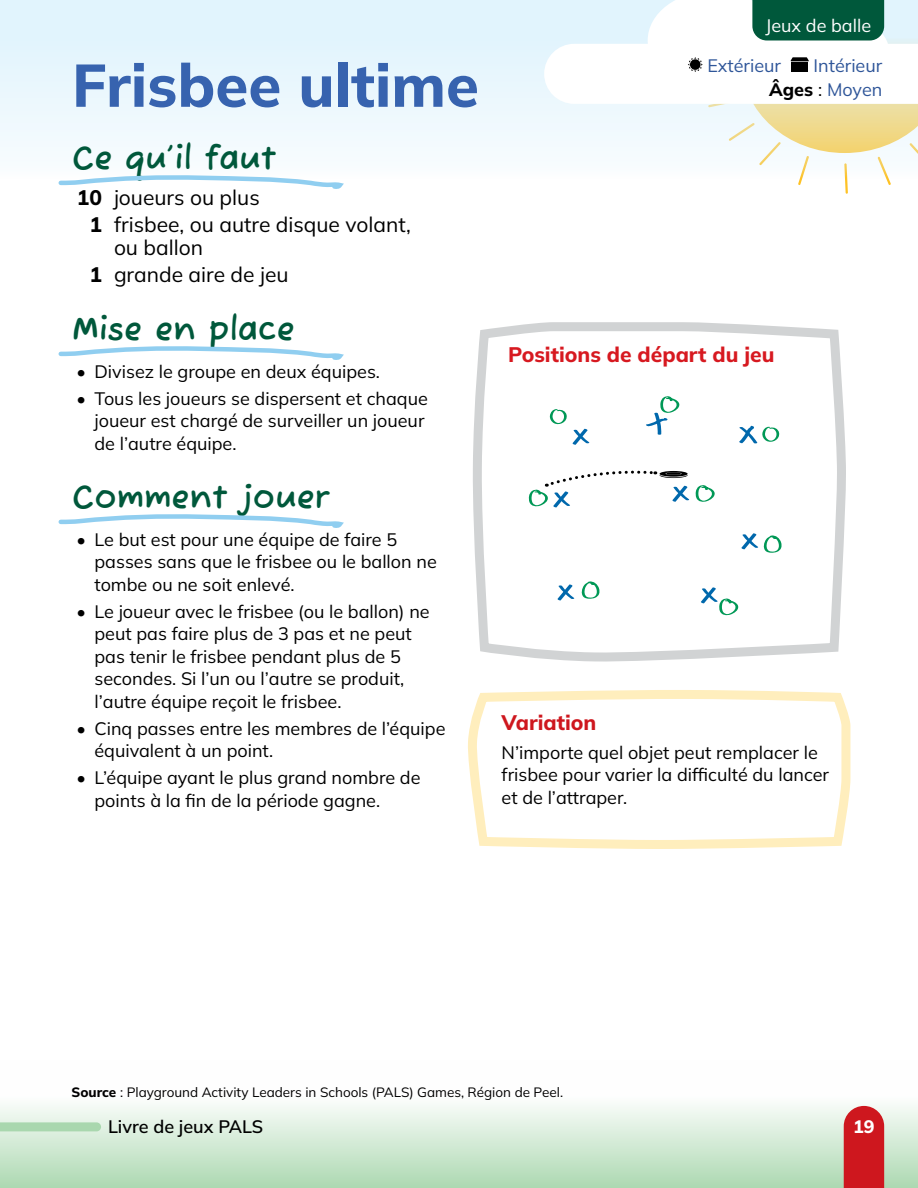
<style>
.page{position:relative;width:918px;height:1188px;background:#fff}
.page>*{position:absolute;margin:0;border:0;box-sizing:border-box;transform-origin:0 0}
.t1{font:800 60px "Mulish";color:#3763af}
.t2{font:700 33px "Fuzzy Bubbles";color:#00583b}
.p_Whats_needed_list{font:21px/22.5px "Mulish";color:#000}
.t3{font:800 21px "Mulish";color:#d71920}
.t4{font:800 21px "Mulish";color:#ce171e}
.t5{font:18px/22.5px "Mulish";color:#000}
.t6{font:18px "Mulish";color:#2f5699}
.t7{font:600 18px "Mulish";color:#000}
.t8{font:18px "Mulish";color:#fff}
.t9{font:800 18px "Mulish";color:#fff}
.p_Source_footnote{font:13.5px "Mulish";color:#000}
.s1{font-weight:800}
.s2{font-weight:800;color:#000}
.s3{color:#000}
</style>
<div class="page">
<div style="left:0;top:1061px;width:918px;height:127px;background:linear-gradient(to bottom,#fff,#b2dbb7)"></div>
<div style="left:844px;top:1106px;width:40px;height:82px;background:#ce171e"></div>
<svg style="left:0;top:1122px;width:101px;height:9px"></svg>
<div style="left:0;top:0;width:918px;height:179px;background:linear-gradient(to bottom,#ddf2fd,#f9fcfe)"></div>
<svg style="left:473px;top:322px;width:373px;height:340px"></svg>
<svg style="left:557px;top:584px;width:18px;height:17px"></svg>
<svg style="left:581px;top:581px;width:19px;height:18px"></svg>
<svg style="left:701px;top:587px;width:38px;height:29px"></svg>
<svg style="left:739px;top:426px;width:42px;height:18px"></svg>
<svg style="left:550px;top:409px;width:40px;height:36px"></svg>
<svg style="left:741px;top:533px;width:41px;height:20px"></svg>
<svg style="left:696px;top:485px;width:19px;height:17px"></svg>
<svg style="left:645px;top:396px;width:35px;height:39px"></svg>
<svg style="left:529px;top:470px;width:161px;height:38px"></svg>
<svg style="left:468px;top:690px;width:383px;height:159px"></svg>
<svg style="left:544px;top:0;width:374px;height:194px"></svg>
<svg style="left:56px;top:173px;width:291px;height:16px"></svg>
<svg style="left:58px;top:346px;width:286px;height:14px"></svg>
<svg style="left:58px;top:514px;width:286px;height:14px"></svg>
<h2 class="t1" style="left:72px;top:45px;width:408px">Frisbee ultime</h2>
<h3 class="t2" style="left:72px;top:130px;width:206px">Ce qu’il faut</h3>
<p class="p_Whats_needed_list" style="left:77px;top:186px;width:184px"><span class="s1">10</span> joueurs ou plus</p>
<p class="p_Whats_needed_list" style="left:114px;top:213px;width:298px;text-indent:-25px"><span class="s1">1</span> frisbee, ou autre disque volant, ou ballon</p>
<p class="p_Whats_needed_list" style="left:89px;top:262px;width:201px"><span class="s1">1</span> grande aire de jeu</p>
<h3 class="t2" style="left:72px;top:301px;width:225px">Mise en place</h3>
<p class="t5" style="left:76px;top:360px;width:305px">• Divisez le groupe en deux équipes.</p>
<p class="t5" style="left:94px;top:387px;width:335px;text-indent:-18px">• Tous les joueurs se dispersent et chaque joueur est chargé de surveiller un joueur de l’autre équipe.</p>
<h3 class="t2" style="left:72px;top:469px;width:258px">Comment jouer</h3>
<p class="t5" style="left:94px;top:528px;width:344px;text-indent:-18px">• Le but est pour une équipe de faire 5 passes sans que le frisbee ou le ballon ne tombe ou ne soit enlevé.</p>
<p class="t5" style="left:94px;top:600px;width:337px;text-indent:-18px">• Le joueur avec le frisbee (ou le ballon) ne peut pas faire plus de 3 pas et ne peut pas tenir le frisbee pendant plus de 5 secondes. Si l’un ou l’autre se produit, l’autre équipe reçoit le frisbee.</p>
<p class="t5" style="left:94px;top:717px;width:353px;text-indent:-18px">• Cinq passes entre les membres de l’équipe équivalent à un point.</p>
<p class="t5" style="left:94px;top:766px;width:328px;text-indent:-18px">• L’équipe ayant le plus grand nombre de points à la fin de la période gagne.</p>
<p class="t8" style="left:765px;top:13px;width:107px">Jeux de balle</p>
<p class="t6" style="left:707px;top:53px;width:75px">Extérieur</p>
<p class="t6" style="left:814px;top:53px;width:70px">Intérieur</p>
<p class="t6" style="left:769px;top:77px;width:115px"><span class="s2">Âges</span> <span class="s3">:</span> Moyen</p>
<p class="t3" style="left:508px;top:341px;width:268px">Positions de départ du jeu</p>
<h4 class="t4" style="left:502px;top:709px;width:96px">Variation</h4>
<p class="t5" style="left:502px;top:741px;width:329px">N’importe quel objet peut remplacer le frisbee pour varier la difficulté du lancer et de l’attraper.</p>
<p class="p_Source_footnote" style="left:71px;top:1083px;width:493px"><span class="s1">Source</span> : Playground Activity Leaders in Schools (PALS) Games, Région de Peel.</p>
<p class="t7" style="left:108px;top:1114px;width:157px">Livre de jeux PALS</p>
<p class="t9" style="left:853px;top:1114px;width:23px">19</p>
</div>
